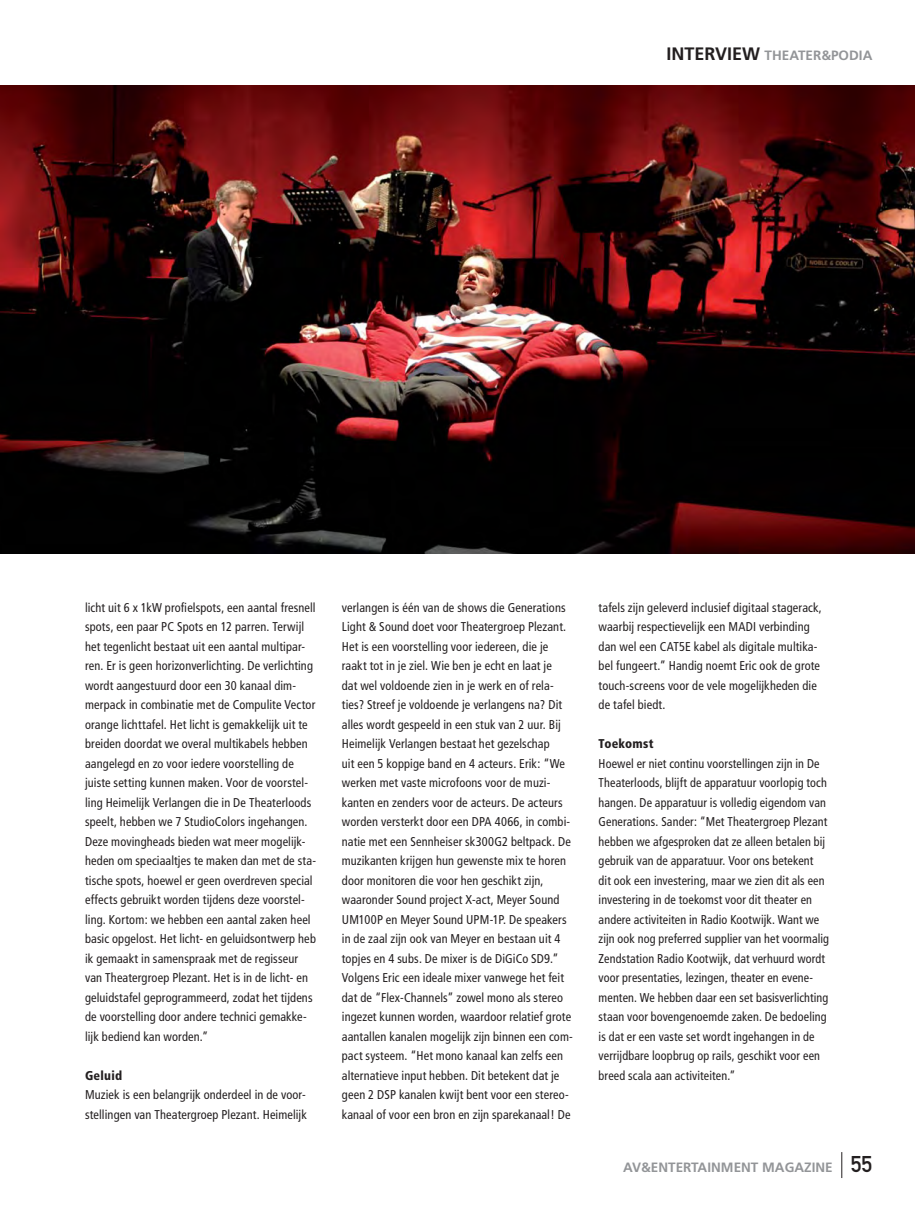
<style>
.page{position:relative;width:915px;height:1212px;background:#fff}
.page>*{position:absolute;margin:0;border:0;box-sizing:border-box;transform-origin:0 0}
.t1{font:700 13.5px "Frutiger";color:#939598}
.t2{font:condensed 12.75px/19.5px "Frutiger";letter-spacing:.01em;color:#231f20}
.t3{font:condensed 12.75px/19.5px "Frutiger";letter-spacing:.01em;color:#231f20;scale:.95 1}
.t4{font:900 condensed 12.75px "Frutiger";letter-spacing:.02em;color:#231f20}
.s1{font-size:18px;color:#231f20}
.s2{font-family:"DIN Mittelschrift";font-weight:400;font-size:22.5px;color:#231f20}
</style>
<div class="page">
<svg style="left:841px;top:1152px;width:1px;height:26px"></svg>
<img style="left:0;top:85px;width:914px;height:468px">
<p class="t1" style="left:666px;top:50px;width:207px"><span class="s1">INTERVIEW</span> THEATER&amp;PODIA</p>
<p class="t2" style="left:85px;top:599px;width:232px">licht uit 6 x 1kW profielspots, een aantal fresnell spots, een paar PC Spots en 12 parren. Terwijl het tegenlicht bestaat uit een aantal multipar&shy;ren. Er is geen horizonverlichting. De verlichting wordt aangestuurd door een 30 kanaal dim&shy;merpack in combinatie met de Compulite Vector orange lichttafel. Het licht is gemakkelijk uit te breiden doordat we overal multikabels hebben aangelegd en zo voor iedere voorstelling de juiste setting kunnen maken. Voor de voorstel&shy;ling Heimelijk Verlangen die in De Theaterloods speelt, hebben we 7 StudioColors ingehangen.<br>Deze movingheads bieden wat meer mogelijk&shy;heden om speciaaltjes te maken dan met de sta&shy;tische spots, hoewel er geen overdreven special effects gebruikt worden tijdens deze voorstel&shy;ling. Kortom: we hebben een aantal zaken heel basic opgelost. Het licht- en geluidsontwerp heb ik gemaakt in samenspraak met de regisseur van Theatergroep Plezant. Het is in de licht- en geluidstafel geprogrammeerd, zodat het tijdens de voorstelling door andere technici gemakke&shy;lijk bediend kan worden.”</p>
<p class="t4" style="left:85px;top:1070px;width:39px">Geluid</p>
<p class="t2" style="left:85px;top:1086px;width:223px">Muziek is een belangrijk onderdeel in de voor&shy;stellingen van Theatergroep Plezant. Heimelijk</p>
<p class="t2" style="left:342px;top:599px;width:232px">verlangen is één van de shows die Generations Light &amp; Sound doet voor Theatergroep Plezant.<br>Het is een voorstelling voor iedereen, die je raakt tot in je ziel. Wie ben je echt en laat je<br>dat wel voldoende zien in je werk en of rela&shy;ties? Streef je voldoende je verlangens na? Dit alles wordt gespeeld in een stuk van 2 uur. Bij Heimelijk Verlangen bestaat het gezelschap<br>uit een 5 koppige band en 4 acteurs. Erik: “We werken met vaste microfoons voor de muzi&shy;kanten en zenders voor de acteurs. De acteurs worden versterkt door een DPA 4066, in combi&shy;natie met een Sennheiser sk300G2 beltpack. De muzikanten krijgen hun gewenste mix te horen door monitoren die voor hen geschikt zijn, waaronder Sound project X-act, Meyer Sound UM100P en Meyer Sound UPM-1P. De speakers in de zaal zijn ook van Meyer en bestaan uit 4 topjes en 4 subs. De mixer is de DiGiCo SD9.” Volgens Eric een ideale mixer vanwege het feit dat de “Flex-Channels” zowel mono als stereo ingezet kunnen worden, waardoor relatief grote aantallen kanalen mogelijk zijn binnen een com&shy;pact systeem. “Het mono kanaal kan zelfs een alternatieve input hebben. Dit betekent dat je geen 2 DSP kanalen kwijt bent voor een stereo&shy;kanaal of voor een bron en zijn sparekanaal! De</p>
<p class="t2" style="left:598px;top:598px;width:225px">tafels zijn geleverd inclusief digitaal stagerack, waarbij respectievelijk een MADI verbinding dan wel een CAT5E kabel als digitale multika&shy;bel fungeert.” Handig noemt Eric ook de grote touch-screens voor de vele mogelijkheden die de tafel biedt.</p>
<p class="t4" style="left:598px;top:738px;width:56px">Toekomst</p>
<p class="t3" style="left:598px;top:755px;width:244px">Hoewel er niet continu voorstellingen zijn in De Theaterloods, blijft de apparatuur voorlopig toch hangen. De apparatuur is volledig eigendom van Generations. Sander: “Met Theatergroep Plezant hebben we afgesproken dat ze alleen betalen bij gebruik van de apparatuur. Voor ons betekent<br>dit ook een investering, maar we zien dit als een investering in de toekomst voor dit theater en andere activiteiten in Radio Kootwijk. Want we zijn ook nog preferred supplier van het voormalig Zendstation Radio Kootwijk, dat verhuurd wordt voor presentaties, lezingen, theater en evene&shy;menten. We hebben daar een set basisverlichting staan voor bovengenoemde zaken. De bedoeling is dat er een vaste set wordt ingehangen in de verrijdbare loopbrug op rails, geschikt voor een breed scala aan activiteiten.”</p>
<p class="t1" style="left:622px;top:1162px;width:251px">AV&amp;ENTERTAINMENT MAGAZINE <span class="s2">55</span></p>
</div>
